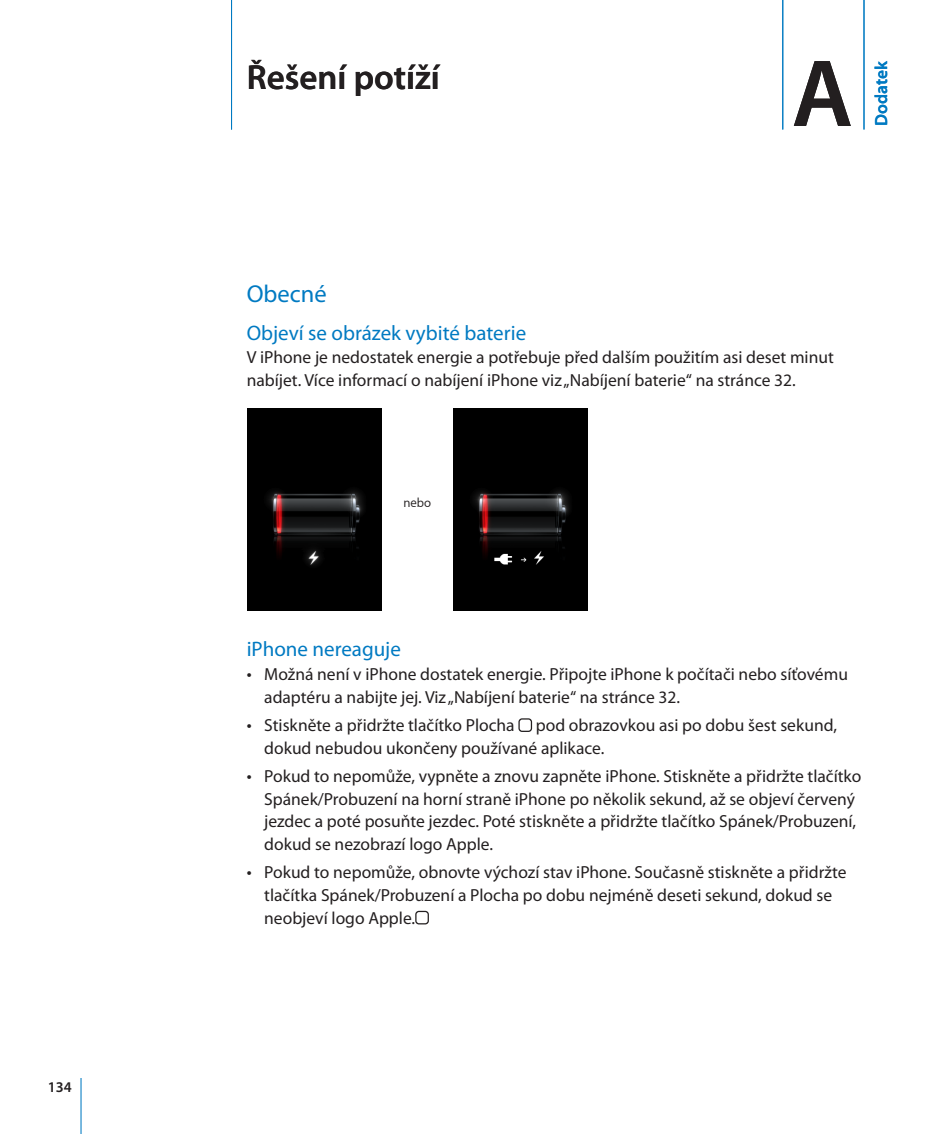
<style>
.page{position:relative;width:945px;height:1134px;background:#fff}
.page>*{position:absolute;margin:0;border:0;box-sizing:border-box;transform-origin:0 0}
.t1{font:600 96.25px "Myriad Pro";color:#231f20}
.t2{font:600 35px "Myriad Pro";color:#231f20}
.t3{font:24.5px "Myriad Pro";color:#007ac2}
.t4{font:21px "Myriad Pro";color:#007ac2}
.t5{font:17.5px/22.8px "Myriad Pro";color:#231f20}
.t6{font:600 17.5px "Myriad Pro";color:#007ac2}
.t7{font:600 14.88px "Myriad Pro";color:#231f20}
.t8{font:13.12px "Myriad Set Text";color:#231f20}
.s1{font-family:"Apple Icon Four";font-size:15.75px}
</style>
<div class="page">
<hr style="left:80px;top:1078px;width:2px;height:56px;background:#007ac2">
<hr style="left:231px;top:0;width:1px;height:130px;background:#007ac2">
<img style="left:247px;top:409px;width:135px;height:201px">
<img style="left:453px;top:409px;width:135px;height:201px">
<svg style="left:518px;top:718px;width:14px;height:14px"></svg>
<svg style="left:415px;top:911px;width:14px;height:13px"></svg>
<hr style="left:863px;top:0;width:2px;height:130px;background:#007ac2">
<hr style="left:782px;top:0;width:1px;height:130px;background:#007ac2">
<p class="t7" style="left:48px;top:1078px;width:25px">134</p>
<h2 class="t2" style="left:247px;top:55px;width:195px">Řešení potíží</h2>
<h1 class="t1" style="left:792px;top:32px;width:63px">A</h1>
<p class="t6" style="left:870px;top:126px;width:66px;rotate:-90deg">Dodatek</p>
<h3 class="t3" style="left:247px;top:279px;width:81px">Obecné</h3>
<p class="t4" style="left:247px;top:320px;width:281px">Objeví se obrázek vybité baterie</p>
<p class="t5" style="left:247px;top:346px;width:589px">V iPhone je nedostatek energie a potřebuje před dalším použitím asi deset minut nabíjet. Více informací o nabíjení iPhone viz „Nabíjení baterie“ na stránce 32.</p>
<p class="t8" style="left:403px;top:495px;width:29px">nebo</p>
<p class="t4" style="left:247px;top:636px;width:156px">iPhone nereaguje</p>
<p class="t5" style="left:264px;top:663px;width:585px;text-indent:-18px"><span class="s1">Â</span> Možná není v iPhone dostatek energie. Připojte iPhone k počítači nebo síťovému adaptéru a nabijte jej. Viz „Nabíjení baterie“ na stránce 32.</p>
<p class="t5" style="left:264px;top:714px;width:574px;text-indent:-17px"><span class="s1">Â</span> Stiskněte a přidržte tlačítko Plocha pod obrazovkou asi po dobu šest sekund, dokud nebudou ukončeny používané aplikace.</p>
<p class="t5" style="left:264px;top:764px;width:599px;text-indent:-18px"><span class="s1">Â</span> Pokud to nepomůže, vypněte a znovu zapněte iPhone. Stiskněte a přidržte tlačítko Spánek/Probuzení na horní straně iPhone po několik sekund, až se objeví červený jezdec a poté posuňte jezdec. Poté stiskněte a přidržte tlačítko Spánek/Probuzení, dokud se nezobrazí logo Apple.</p>
<p class="t5" style="left:264px;top:861px;width:584px;text-indent:-18px"><span class="s1">Â</span> Pokud to nepomůže, obnovte výchozí stav iPhone. Současně stiskněte a přidržte tlačítka Spánek/Probuzení a Plocha po dobu nejméně deseti sekund, dokud se neobjeví logo Apple.</p>
</div>
